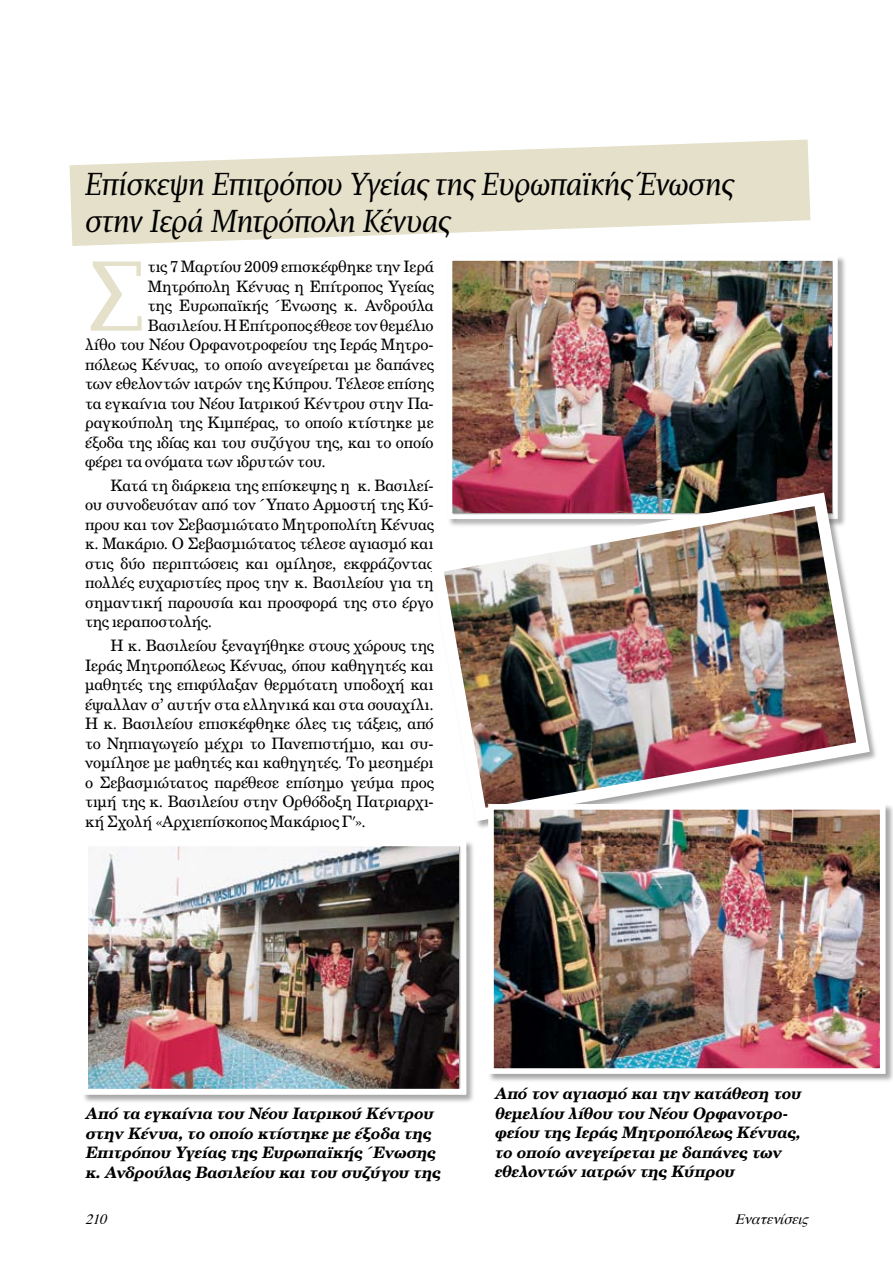
<style>
.page{position:relative;width:893px;height:1263px;background:#fff}
.page>*{position:absolute;margin:0;border:0;box-sizing:border-box;transform-origin:0 0}
.t1{font:102.9px "PF Diplomat";color:#e4e0c9}
.t2{font:italic 33px/37.5px "PF Diplomat";letter-spacing:-.02em;color:#000}
.t3{font:15.75px/19.5px "UB Century";letter-spacing:-.015em;color:#000;text-align:justify}
.t4{font:italic 15.75px/19.5px "UB Century Bold";letter-spacing:-.005em;color:#000}
.t5{font:italic 14.25px "Times";color:#000}
.s1{font-family:"UB Optima"}
</style>
<div class="page">
<svg style="left:70px;top:140px;width:740px;height:106px;fill:#e4e0c9"></svg>
<div style="left:446px;top:255px;width:401px;height:274px;background:#000;opacity:.35"></div>
<img style="left:454px;top:262px;width:378px;height:224px">
<div style="left:448px;top:256px;width:390px;height:263px;border:5px solid #fff"></div>
<img style="left:444px;top:486px;width:432px;height:342px">
<div style="left:487px;top:803px;width:406px;height:280px;background:#000;opacity:.35"></div>
<img style="left:495px;top:811px;width:383px;height:256px">
<div style="left:488px;top:804px;width:397px;height:270px;border:6px solid #fff"></div>
<div style="left:81px;top:839px;width:395px;height:265px;background:#000;opacity:.35"></div>
<img style="left:89px;top:847px;width:370px;height:241px">
<div style="left:82px;top:840px;width:384px;height:255px;border:6px solid #fff"></div>
<h2 class="t2" style="left:85px;top:166px;width:650px">Επίσκεψη Επιτρόπου Υγείας της Ευρωπαϊκής Ένωσης στην Ιερά Μητρόπολη Κένυας</h2>
<h1 class="t1" style="left:85px;top:243px;width:62px">Σ</h1>
<p class="t3" style="left:148px;top:257px;width:288px">τις 7 Μαρτίου 2009 επισκέφθηκε την Ιερά</p>
<p class="t3" style="left:148px;top:276px;width:288px">Μητρόπολη Κένυας η Επίτροπος Υγείας</p>
<p class="t3" style="left:148px;top:296px;width:287px">της Ευρωπαϊκής Ένωσης κ. Ανδρούλα</p>
<p class="t3" style="left:148px;top:315px;width:287px">Βασιλείου. Η Επίτροπος έθεσε τον θεμέλιο</p>
<p class="t3" style="left:85px;top:335px;width:350px">λίθο του Νέου Ορφανοτροφείου της Ιεράς Μητρο-</p>
<p class="t3" style="left:85px;top:354px;width:350px">πόλεως Κένυας, το οποίο ανεγείρεται με δαπάνες</p>
<p class="t3" style="left:85px;top:374px;width:350px">των εθελοντών ιατρών της Κύπρου. Τέλεσε επίσης</p>
<p class="t3" style="left:85px;top:393px;width:350px">τα εγκαίνια του Νέου Ιατρικού Κέντρου στην Πα-</p>
<p class="t3" style="left:85px;top:413px;width:350px">ραγκούπολη της Κιμπέρας, το οποίο κτίστηκε με</p>
<p class="t3" style="left:85px;top:432px;width:350px">έξοδα της ιδίας και του συζύγου της, και το οποίο</p>
<p class="t3" style="left:85px;top:452px;width:242px">φέρει τα ονόματα των ιδρυτών του.</p>
<p class="t3" style="left:85px;top:475px;width:350px;text-indent:26px">Κατά τη διάρκεια της επίσκεψης η κ. Βασιλεί&shy;ου συνοδευόταν από τον Ύπατο Αρμοστή της Κύ&shy;πρου και τον Σεβασμιώτατο Μητροπολίτη Κένυας κ. Μακάριο. Ο Σεβασμιώτατος τέλεσε αγιασμό και στις δύο περιπτώσεις και ομίλησε, εκφράζοντας πολλές ευχαριστίες προς την κ. Βασιλείου για τη σημαντική παρουσία και προσφορά της στο έργο της ιεραποστολής.</p>
<p class="t3" style="left:85px;top:636px;width:350px;text-indent:26px">Η κ. Βασιλείου ξεναγήθηκε στους χώρους της Ιεράς Μητροπόλεως Κένυας, όπου καθηγητές και μαθητές της επιφύλαξαν θερμότατη υποδοχή και έψαλλαν σ’ αυτήν στα ελληνικά και στα σουαχίλι.<br>Η κ. Βασιλείου επισκέφθηκε όλες τις τάξεις, από το Νηπιαγωγείο μέχρι το Πανεπιστήμιο, και συ&shy;νομίλησε με μαθητές και καθηγητές. Το μεσημέρι ο Σεβασμιώτατος παρέθεσε επίσημο γεύμα προς τιμή της κ. Βασιλείου στην Ορθόδοξη Πατριαρχι&shy;κή Σχολή «Αρχιεπίσκοπος Μακάριος Γ<span class="s1">’</span>».</p>
<p class="t4" style="left:85px;top:1103px;width:360px">Από τα εγκαίνια του Νέου Ιατρικού Κέντρ ου στην Κένυα, το οποίο κτίστηκε με έξοδα της Επιτρ όπου Υγείας της Ευρ ωπαϊκής Ένωσης κ. Ανδρ ούλας Βασιλείου και του συζύγου της</p>
<p class="t4" style="left:494px;top:1084px;width:311px">Από τον αγιασμό και την κατάθεση του θεμελίου λίθου του Νέου Ορφανοτρ ο&shy;φείου της Ιερ άς Μητρ οπόλεως Κένυας, το οποίο ανεγείρεται με δαπάνες των εθελοντών ιατρ ών της Κύπρ ου</p>
<p class="t5" style="left:85px;top:1205px;width:29px">210</p>
<p class="t5" style="left:735px;top:1205px;width:81px">Eνατενίσεις</p>
</div>
